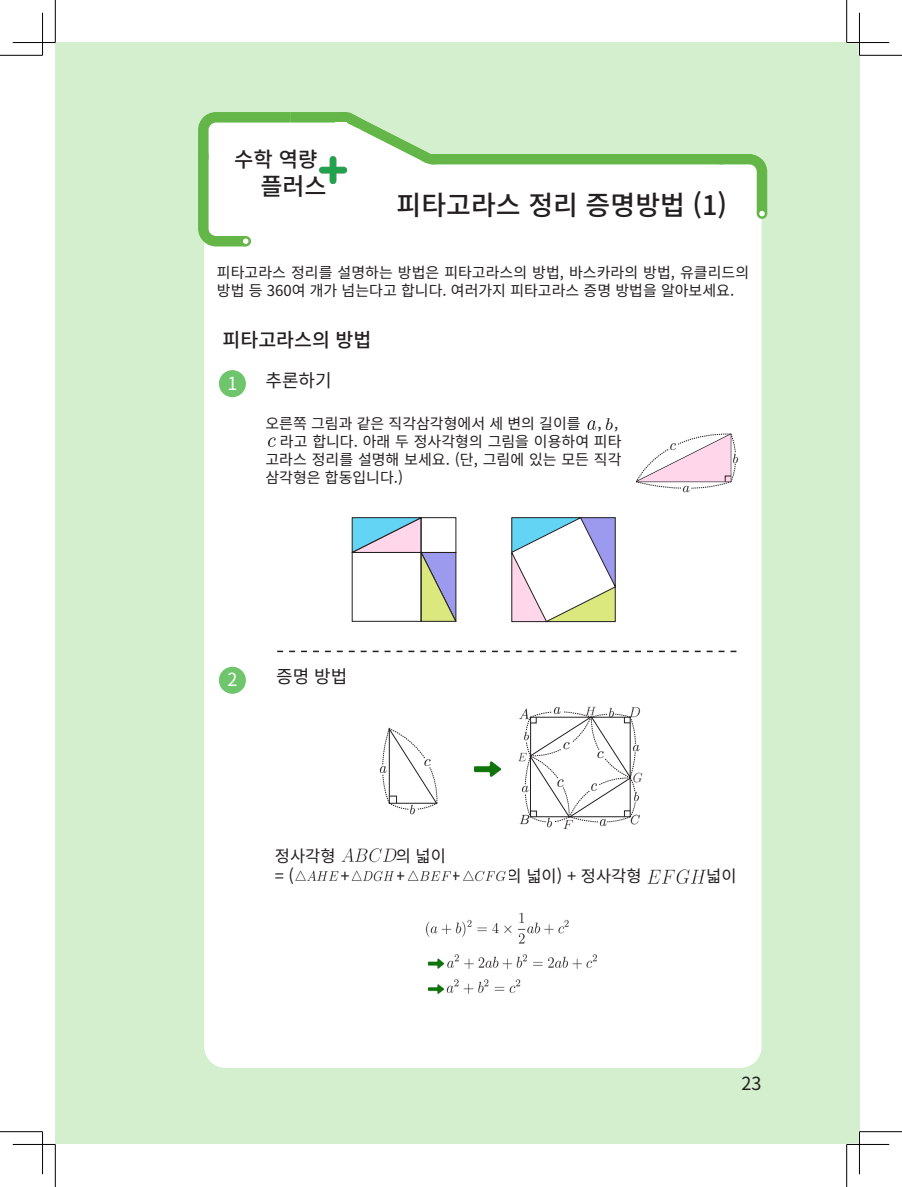
<style>
.page{position:relative;width:902px;height:1187px;background:#fff}
.page>*{position:absolute;margin:0;border:0;box-sizing:border-box;transform-origin:0 0}
.t1{font:500 27px "Noto Sans KR";color:#231f20}
.t2{font:500 24px "Noto Sans KR";color:#231f20}
.t3{font:500 21px "Noto Sans KR";color:#231f20}
.t4{font:500 19.5px "Noto Sans KR";color:#231f20}
.t5{font:18px "Noto Sans KR";color:#231f20}
.t6{font:18px "Noto Sans KR";color:#fff}
.t7{font:16.5px "Noto Sans KR";color:#231f20}
.t8{font:15px/18px "Noto Sans KR";color:#231f20}
</style>
<div class="page">
<div style="left:55px;top:43px;width:804px;height:1101px;background:#d4efce"></div>
<div style="left:204px;top:119px;width:557px;height:948px;background:#fff;border-radius:21px"></div>
<img style="left:320px;top:158px;width:27px;height:25px">
<div style="left:431px;top:154px;width:292px;height:10px;background:#64b648"></div>
<div style="left:291px;top:112px;width:56px;height:10px;background:#64b648"></div>
<div style="left:219px;top:370px;width:27px;height:27px;background:#6ec56b;border-radius:50%"></div>
<svg style="left:277px;top:650px;width:459px;height:2px"></svg>
<svg style="left:198px;top:112px;width:103px;height:140px"></svg>
<div style="left:431px;top:118px;width:348px;height:36px;background:#d4efce"></div>
<svg style="left:330px;top:112px;width:119px;height:60px"></svg>
<img style="left:587px;top:420px;width:10px;height:10px">
<svg style="left:605px;top:418px;width:8px;height:12px"></svg>
<img style="left:268px;top:437px;width:8px;height:10px">
<svg style="left:709px;top:154px;width:59px;height:70px"></svg>
<svg style="left:351px;top:517px;width:105px;height:105px"></svg>
<div style="left:421px;top:517px;width:35px;height:35px;border:1px solid #231f20"></div>
<svg style="left:511px;top:517px;width:104px;height:105px"></svg>
<svg style="left:518px;top:707px;width:124px;height:122px"></svg>
<img style="left:341px;top:848px;width:56px;height:14px">
<img style="left:295px;top:870px;width:44px;height:11px">
<img style="left:649px;top:869px;width:57px;height:14px">
<div style="left:219px;top:666px;width:27px;height:27px;background:#6ec56b;border-radius:50%"></div>
<svg style="left:636px;top:433px;width:103px;height:60px"></svg>
<svg style="left:379px;top:727px;width:58px;height:87px"></svg>
<img style="left:407px;top:870px;width:44px;height:11px">
<img style="left:463px;top:870px;width:43px;height:12px">
<img style="left:351px;top:870px;width:43px;height:12px">
<img style="left:426px;top:912px;width:143px;height:32px">
<img style="left:447px;top:954px;width:150px;height:15px">
<img style="left:446px;top:979px;width:75px;height:15px">
<img style="left:428px;top:958px;width:15px;height:11px">
<img style="left:428px;top:984px;width:15px;height:10px">
<img style="left:474px;top:761px;width:26px;height:16px">
<hr style="left:846px;top:41px;width:43px;height:3px;background:#fff">
<hr style="left:846px;top:1143px;width:43px;height:2px;background:#fff">
<hr style="left:858px;top:13px;width:2px;height:42px;background:#fff">
<hr style="left:858px;top:1131px;width:2px;height:43px;background:#fff">
<hr style="left:0;top:55px;width:43px;height:1px;background:#000">
<hr style="left:859px;top:55px;width:42px;height:1px;background:#000">
<hr style="left:0;top:1131px;width:43px;height:1px;background:#000">
<hr style="left:859px;top:1131px;width:42px;height:1px;background:#000">
<hr style="left:55px;top:0;width:1px;height:43px;background:#000">
<hr style="left:55px;top:1144px;width:1px;height:42px;background:#000">
<hr style="left:846px;top:0;width:1px;height:43px;background:#000">
<hr style="left:846px;top:1144px;width:1px;height:42px;background:#000">
<hr style="left:13px;top:42px;width:42px;height:1px;background:#000">
<hr style="left:846px;top:42px;width:43px;height:1px;background:#000">
<hr style="left:13px;top:1144px;width:42px;height:1px;background:#000">
<hr style="left:846px;top:1144px;width:43px;height:1px;background:#000">
<hr style="left:42px;top:13px;width:1px;height:42px;background:#000">
<hr style="left:42px;top:1131px;width:1px;height:43px;background:#000">
<hr style="left:859px;top:13px;width:1px;height:42px;background:#000">
<hr style="left:859px;top:1131px;width:1px;height:43px;background:#000">
<p class="t3" style="left:234px;top:147px;width:85px">수학 역량</p>
<p class="t2" style="left:260px;top:172px;width:68px">플러스</p>
<p class="t1" style="left:396px;top:190px;width:332px">피타고라스 정리 증명방법 (1)</p>
<p class="t8" style="left:217px;top:263px;width:533px">피타고라스 정리를 설명하는 방법은 피타고라스의 방법, 바스카라의 방법, 유클리드의 방법 등 360여 개가 넘는다고 합니다. 여러가지 피타고라스 증명 방법을 알아보세요.</p>
<p class="t4" style="left:222px;top:329px;width:150px">피타고라스의 방법</p>
<p class="t6" style="left:227px;top:373px;width:11px">1</p>
<p class="t5" style="left:265px;top:370px;width:68px">추론하기</p>
<p class="t8" style="left:265px;top:414px;width:354px">오른쪽 그림과 같은 직각삼각형에서 세 변의 길이를 , ,</p>
<p class="t8" style="left:265px;top:433px;width:357px;text-align:justify;text-indent:14px">라고 합니다. 아래 두 정사각형의 그림을 이용하여 피타 고라스 정리를 설명해 보세요. (단, 그림에 있는 모든 직각 삼각형은 합동입니다.)</p>
<p class="t6" style="left:227px;top:669px;width:11px">2</p>
<p class="t5" style="left:276px;top:666px;width:73px">증명 방법</p>
<p class="t7" style="left:275px;top:846px;width:62px">정사각형</p>
<p class="t7" style="left:395px;top:846px;width:52px">의 넓이</p>
<p class="t7" style="left:275px;top:866px;width:21px">= (</p>
<p class="t7" style="left:340px;top:866px;width:11px">+</p>
<p class="t7" style="left:396px;top:866px;width:11px">+</p>
<p class="t7" style="left:451px;top:866px;width:11px">+</p>
<p class="t7" style="left:506px;top:866px;width:136px">의 넓이) + 정사각형</p>
<p class="t7" style="left:706px;top:866px;width:32px">넓이</p>
<p class="t5" style="left:741px;top:1073px;width:21px">23</p>
</div>
